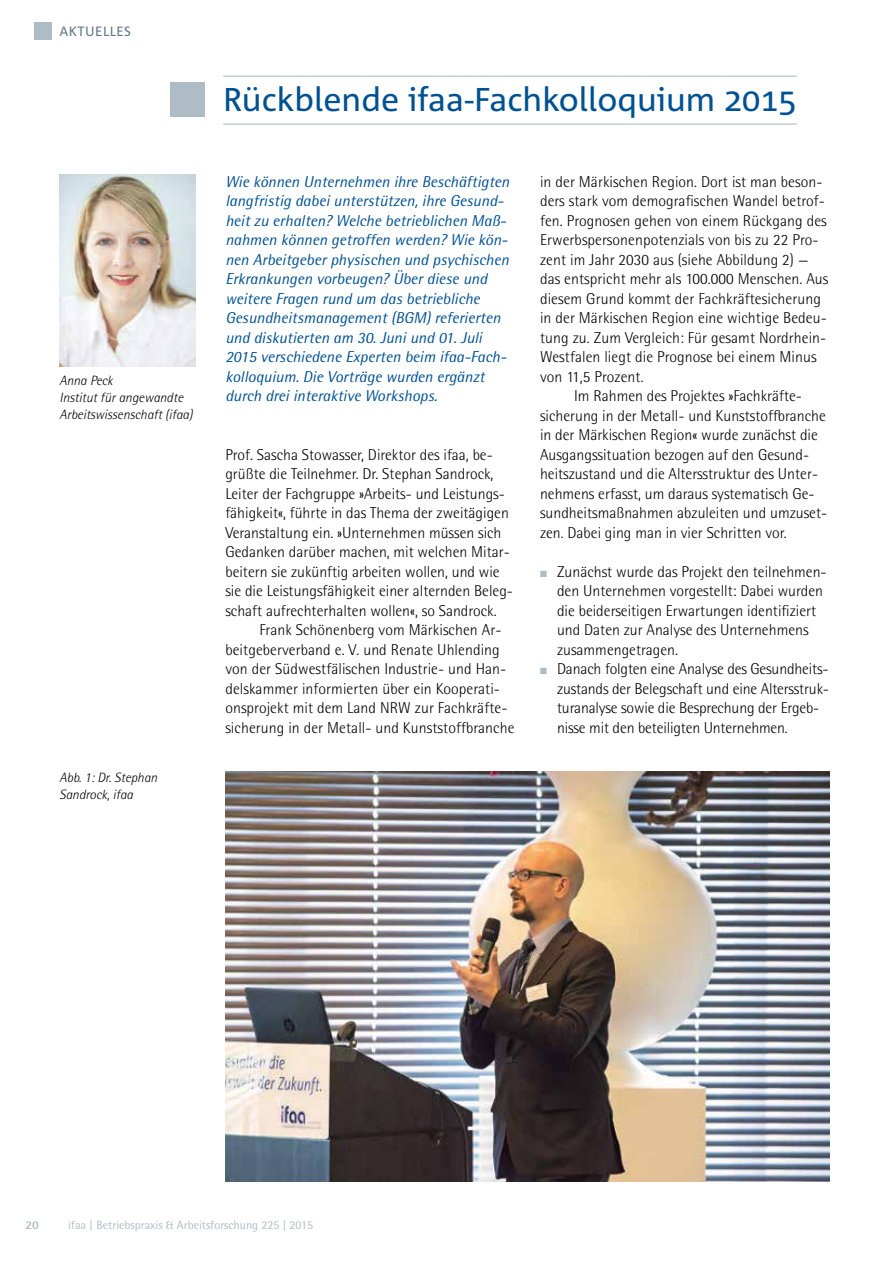
<style>
.page{position:relative;width:893px;height:1263px;background:#fff}
.page>*{position:absolute;margin:0;border:0;box-sizing:border-box;transform-origin:0 0}
.t1{font:33px "Corpid C1";color:#005192}
.t2{font:300 15.75px/19.5px "Rotis Semi Sans";color:#000}
.t3{font:italic 15.75px/19.5px "Rotis Semi Sans";color:#005192}
.t4{font:italic 300 13.5px/17.2px "Rotis Semi Sans";color:#000}
.t5{font:13.5px "Corpid C1";letter-spacing:.03em;color:#637a85}
.t6{font:12px "Rotis Semi Sans";color:#aebdc5}
.t7{font:800 12px "Rotis Semi Sans";color:#aebdc5}
.s1{color:#aebdc5}
</style>
<div class="page">
<div style="left:34px;top:22px;width:17px;height:17px;background:#aebdc5"></div>
<img style="left:60px;top:175px;width:136px;height:191px">
<hr style="left:223px;top:76px;width:574px;height:1px;background:#aebdc5">
<hr style="left:223px;top:124px;width:574px;height:1px;background:#aebdc5">
<div style="left:170px;top:83px;width:34px;height:34px;background:#aebdc5"></div>
<img style="left:226px;top:772px;width:603px;height:409px">
<p class="t5" style="left:60px;top:23px;width:73px">Aktuelles</p>
<p class="t4" style="left:60px;top:372px;width:134px">Anna Peck<br>Institut für angewandte<br>Arbeitswissenschaft (ifaa)</p>
<p class="t4" style="left:60px;top:769px;width:99px">Abb. 1: Dr. Stephan<br>Sandrock, ifaa</p>
<h1 class="t1" style="left:223px;top:78px;width:575px">Rückblende ifaa-Fachkolloquium 2015</h1>
<p class="t3" style="left:225px;top:171px;width:286px">Wie können Unternehmen ihre Beschäftigten langfristig dabei unterstützen, ihre Gesund&shy;heit zu erhalten? Welche betrieblichen Maß&shy;nahmen können getroffen werden? Wie kön&shy;nen Arbeitgeber physischen und psychischen Erkrankungen vorbeugen? Über diese und weitere Fragen rund um das betriebliche Gesundheitsmanagement (BGM) referierten und diskutierten am 30. Juni und 01. Juli 2015 verschiedene Experten beim ifaa-Fach&shy;kolloquium. Die Vorträge wurden ergänzt durch drei interaktive Workshops.</p>
<p class="t2" style="left:225px;top:445px;width:289px">Prof. Sascha Stowasser, Direktor des ifaa, be&shy;grüßte die Teilnehmer. Dr. Stephan Sandrock, Leiter der Fachgruppe »Arbeits- und Leistungs&shy;fähigkeit«, führte in das Thema der zweitägigen Veranstaltung ein. »Unternehmen müssen sich Gedanken darüber machen, mit welchen Mitar&shy;beitern sie zukünftig arbeiten wollen, und wie sie die Leistungsfähigkeit einer alternden Beleg&shy;schaft aufrechterhalten wollen«, so Sandrock.</p>
<p class="t2" style="left:225px;top:620px;width:291px;text-indent:34px">Frank Schönenberg vom Märkischen Ar&shy;beitgeberverband e. V. und Renate Uhlending von der Südwestfälischen Industrie- und Han&shy;delskammer informierten über ein Kooperati&shy;onsprojekt mit dem Land NRW zur Fachkräfte&shy;sicherung in der Metall- und Kunststoffbranche</p>
<p class="t2" style="left:540px;top:172px;width:284px">in der Märkischen Region. Dort ist man beson-</p>
<p class="t2" style="left:540px;top:191px;width:287px">ders stark vom demografischen Wandel betrof-</p>
<p class="t2" style="left:540px;top:211px;width:288px">fen. Prognosen gehen von einem Rückgang des</p>
<p class="t2" style="left:540px;top:230px;width:280px">Erwerbspersonenpotenzials von bis zu 22 Pro-</p>
<p class="t2" style="left:540px;top:250px;width:270px">zent im Jahr 2030 aus (siehe Abbildung 2) —</p>
<p class="t2" style="left:540px;top:269px;width:290px">das entspricht mehr als 100.000 Menschen. Aus</p>
<p class="t2" style="left:540px;top:289px;width:282px">diesem Grund kommt der Fachkräftesicherung</p>
<p class="t2" style="left:540px;top:308px;width:288px">in der Märkischen Region eine wichtige Bedeu-</p>
<p class="t2" style="left:540px;top:328px;width:288px">tung zu. Zum Vergleich: Für gesamt Nordrhein-</p>
<p class="t2" style="left:540px;top:347px;width:278px">Westfalen liegt die Prognose bei einem Minus</p>
<p class="t2" style="left:540px;top:367px;width:105px">von 11,5 Prozent.</p>
<p class="t2" style="left:574px;top:386px;width:228px">Im Rahmen des Projektes »Fachkräfte-</p>
<p class="t2" style="left:540px;top:406px;width:287px">sicherung in der Metall- und Kunststoffbranche</p>
<p class="t2" style="left:540px;top:425px;width:279px">in der Märkischen Region« wurde zunächst die</p>
<p class="t2" style="left:540px;top:445px;width:271px">Ausgangssituation bezogen auf den Gesund-</p>
<p class="t2" style="left:540px;top:464px;width:280px">heitszustand und die Altersstruktur des Unter-</p>
<p class="t2" style="left:540px;top:484px;width:276px">nehmens erfasst, um daraus systematisch Ge-</p>
<p class="t2" style="left:540px;top:503px;width:289px">sundheitsmaßnahmen abzuleiten und umzuset-</p>
<p class="t2" style="left:540px;top:523px;width:248px">zen. Dabei ging man in vier Schritten vor.</p>
<p class="t2" style="left:557px;top:562px;width:271px;text-indent:-17px"><span class="s1">■</span> Zunächst wurde das Projekt den teilnehmen&shy;den Unternehmen vorgestellt: Dabei wurden die beiderseitigen Erwartungen identifiziert und Daten zur Analyse des Unternehmens zusammengetragen.</p>
<p class="t2" style="left:557px;top:659px;width:274px;text-indent:-17px"><span class="s1">■</span> Danach folgten eine Analyse des Gesundheits&shy;zustands der Belegschaft und eine Altersstruk&shy;turanalyse sowie die Besprechung der Ergeb&shy;nisse mit den beteiligten Unternehmen.</p>
<p class="t7" style="left:26px;top:1217px;width:15px">20</p>
<p class="t6" style="left:68px;top:1218px;width:247px">ifaa | Betriebspraxis &amp; Arbeitsforschung 225 | 2015</p>
</div>
